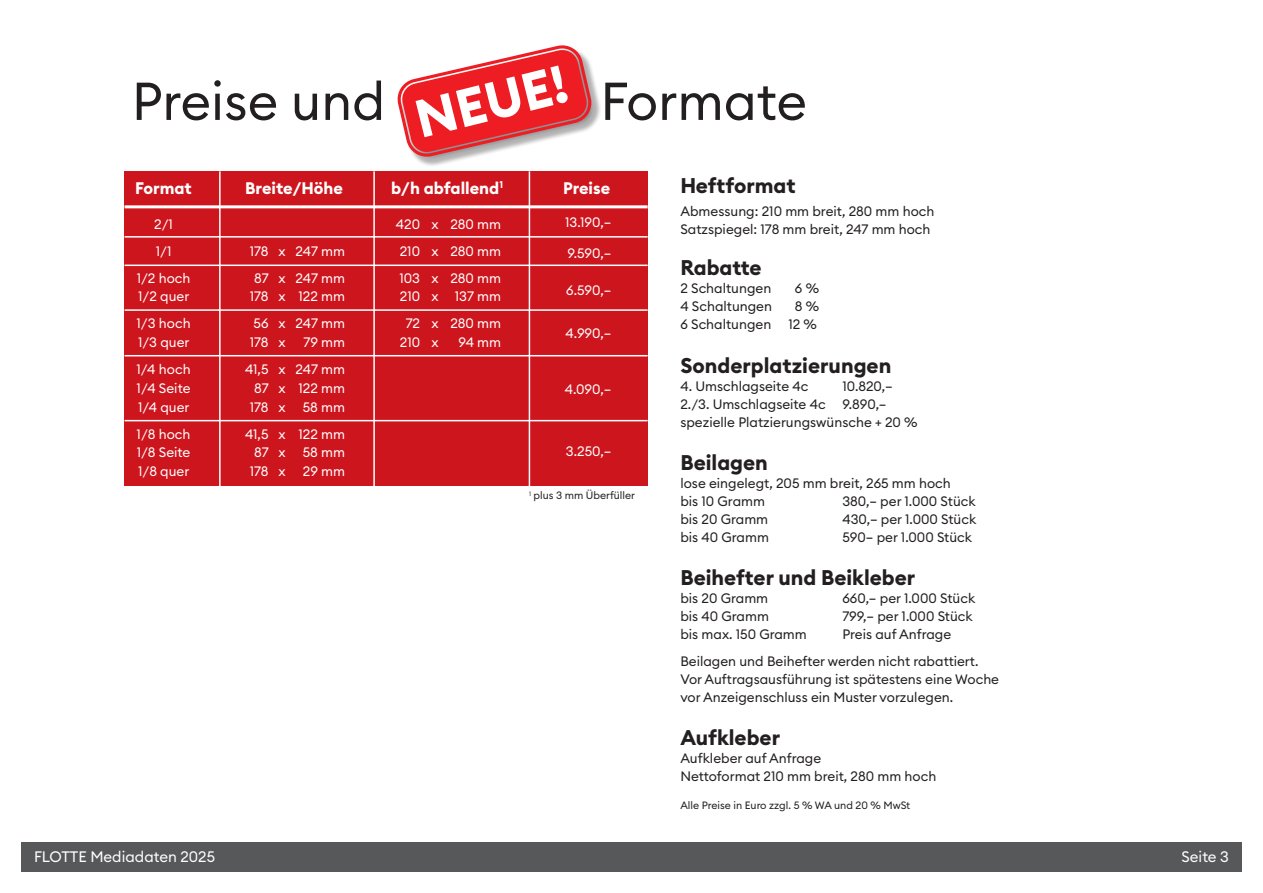
<style>
.page{position:relative;width:1263px;height:893px;background:#fff}
.page>*{position:absolute;margin:0;border:0;box-sizing:border-box;transform-origin:0 0}
.t1{font:52.5px "Euclid Circular B";color:#231f20}
.t2{font:700 52.5px "Euclid Circular B";color:#fff}
.headline_klein{font:700 21px "Euclid Circular B";color:#231f20}
.t3{font:700 16.5px "Euclid Circular B";color:#fff}
.t4{font:15px "Euclid Circular B";color:#fff}
.text{font:13.5px "Euclid Circular B";color:#231f20}
.t5{font:13.5px "Euclid Circular B";color:#fff}
.text-2{font:10.5px "Euclid Circular B";color:#231f20}
</style>
<div class="page">
<div style="left:125px;top:171px;width:523px;height:315px;background:#cd151d"></div>
<hr style="left:125px;top:205px;width:523px;height:3px;background:#fff">
<hr style="left:125px;top:236px;width:523px;height:2px;background:#fff">
<hr style="left:125px;top:265px;width:523px;height:1px;background:#fff">
<hr style="left:125px;top:309px;width:523px;height:2px;background:#fff">
<hr style="left:125px;top:355px;width:523px;height:1px;background:#fff">
<hr style="left:125px;top:420px;width:523px;height:1px;background:#fff">
<hr style="left:219px;top:171px;width:2px;height:315px;background:#fff">
<hr style="left:373px;top:171px;width:2px;height:315px;background:#fff">
<hr style="left:529px;top:171px;width:1px;height:315px;background:#fff">
<div style="left:21px;top:842px;width:1221px;height:30px;background:#57585a"></div>
<div style="left:399px;top:47px;width:203px;height:120px;background:#231f20;opacity:.5"></div>
<svg style="left:397px;top:45px;width:195px;height:112px"></svg>
<p class="t2" style="left:408px;top:87px;width:156px;rotate:-14deg">NEUE!</p>
<p class="t1" style="left:132px;top:67px;width:255px">Preise und</p>
<p class="t1" style="left:600px;top:67px;width:208px">Formate</p>
<p class="t3" style="left:135px;top:177px;width:58px">Format</p>
<p class="t3" style="left:245px;top:177px;width:99px">Breite/Höhe</p>
<p class="t3" style="left:391px;top:177px;width:113px">b/h abfallend<sup>1</sup></p>
<p class="t3" style="left:563px;top:177px;width:49px">Preise</p>
<p class="t5" style="left:154px;top:215px;width:20px">2/1</p>
<p class="t5" style="left:396px;top:215px;width:107px">420 x 280 mm</p>
<p class="t5" style="left:156px;top:242px;width:17px">1/1</p>
<p class="t5" style="left:250px;top:242px;width:97px">178 x 247 mm</p>
<p class="t5" style="left:400px;top:242px;width:103px">210 x 280 mm</p>
<p class="t5" style="left:137px;top:269px;width:55px">1/2 hoch</p>
<p class="t5" style="left:254px;top:269px;width:93px">87 x 247 mm</p>
<p class="t5" style="left:399px;top:269px;width:103px">103 x 280 mm</p>
<p class="t5" style="left:138px;top:288px;width:53px">1/2 quer</p>
<p class="t5" style="left:250px;top:288px;width:97px">178 x 122 mm</p>
<p class="t5" style="left:400px;top:288px;width:103px">210 x 137 mm</p>
<p class="t5" style="left:137px;top:315px;width:56px">1/3 hoch</p>
<p class="t5" style="left:254px;top:315px;width:93px">56 x 247 mm</p>
<p class="t5" style="left:406px;top:315px;width:97px">72 x 280 mm</p>
<p class="t5" style="left:138px;top:334px;width:53px">1/3 quer</p>
<p class="t5" style="left:250px;top:334px;width:37px">178 x</p>
<p class="t5" style="left:304px;top:334px;width:43px">79 mm</p>
<p class="t5" style="left:400px;top:334px;width:40px">210 x</p>
<p class="t5" style="left:458px;top:334px;width:44px">94 mm</p>
<p class="t5" style="left:137px;top:361px;width:56px">1/4 hoch</p>
<p class="t5" style="left:245px;top:361px;width:101px">41,5 x 247 mm</p>
<p class="t5" style="left:137px;top:379px;width:55px">1/4 Seite</p>
<p class="t5" style="left:254px;top:379px;width:93px">87 x 122 mm</p>
<p class="t5" style="left:138px;top:398px;width:53px">1/4 quer</p>
<p class="t5" style="left:250px;top:398px;width:37px">178 x</p>
<p class="t5" style="left:303px;top:398px;width:44px">58 mm</p>
<p class="t5" style="left:137px;top:425px;width:55px">1/8 hoch</p>
<p class="t5" style="left:245px;top:425px;width:101px">41,5 x 122 mm</p>
<p class="t5" style="left:137px;top:444px;width:55px">1/8 Seite</p>
<p class="t5" style="left:254px;top:444px;width:33px">87 x</p>
<p class="t5" style="left:303px;top:444px;width:44px">58 mm</p>
<p class="t5" style="left:138px;top:463px;width:53px">1/8 quer</p>
<p class="t5" style="left:250px;top:463px;width:37px">178 x</p>
<p class="t5" style="left:303px;top:463px;width:44px">29 mm</p>
<p class="text-2" style="left:529px;top:489px;width:108px"><sup>1</sup> plus 3 mm Überfüller</p>
<p class="t5" style="left:565px;top:213px;width:48px">13.190,–</p>
<p class="t5" style="left:567px;top:244px;width:45px">9.590,–</p>
<p class="t5" style="left:566px;top:282px;width:47px">6.590,–</p>
<p class="t5" style="left:565px;top:324px;width:47px">4.990,–</p>
<p class="t5" style="left:565px;top:381px;width:48px">4.090,–</p>
<p class="t5" style="left:566px;top:443px;width:47px">3.250,–</p>
<p class="headline_klein" style="left:680px;top:172px;width:117px">Heftformat</p>
<p class="text" style="left:680px;top:202px;width:256px">Abmessung: 210 mm breit, 280 mm hoch</p>
<p class="text" style="left:680px;top:220px;width:252px">Satzspiegel: 178 mm breit, 247 mm hoch</p>
<p class="headline_klein" style="left:680px;top:254px;width:83px">Rabatte</p>
<p class="text" style="left:680px;top:280px;width:92px">2 Schaltungen</p>
<p class="text" style="left:795px;top:280px;width:26px">6 %</p>
<p class="text" style="left:680px;top:298px;width:93px">4 Schaltungen</p>
<p class="text" style="left:795px;top:298px;width:26px">8 %</p>
<p class="text" style="left:680px;top:316px;width:92px">6 Schaltungen</p>
<p class="text" style="left:788px;top:316px;width:30px">12 %</p>
<p class="headline_klein" style="left:680px;top:352px;width:212px">Sonderplatzierungen</p>
<p class="text" style="left:680px;top:377px;width:129px">4. Umschlagseite 4c</p>
<p class="text" style="left:842px;top:377px;width:52px">10.820,–</p>
<p class="text" style="left:680px;top:395px;width:208px">2./3. Umschlagseite 4c 9.890,–</p>
<p class="text" style="left:680px;top:413px;width:239px">spezielle Platzierungswünsche + 20 %</p>
<p class="headline_klein" style="left:680px;top:449px;width:89px">Beilagen</p>
<p class="text" style="left:680px;top:474px;width:272px">lose eingelegt, 205 mm breit, 265 mm hoch</p>
<p class="text" style="left:680px;top:492px;width:86px">bis 10 Gramm</p>
<p class="text" style="left:842px;top:492px;width:135px">380,– per 1.000 Stück</p>
<p class="text" style="left:680px;top:510px;width:89px">bis 20 Gramm</p>
<p class="text" style="left:842px;top:510px;width:135px">430,– per 1.000 Stück</p>
<p class="text" style="left:680px;top:528px;width:90px">bis 40 Gramm</p>
<p class="text" style="left:842px;top:528px;width:131px">590– per 1.000 Stück</p>
<p class="headline_klein" style="left:680px;top:564px;width:237px">Beihefter und Beikleber</p>
<p class="text" style="left:680px;top:589px;width:89px">bis 20 Gramm</p>
<p class="text" style="left:842px;top:589px;width:134px">660,– per 1.000 Stück</p>
<p class="text" style="left:680px;top:607px;width:90px">bis 40 Gramm</p>
<p class="text" style="left:842px;top:607px;width:132px">799,– per 1.000 Stück</p>
<p class="text" style="left:680px;top:625px;width:128px">bis max. 150 Gramm</p>
<p class="text" style="left:842px;top:625px;width:110px">Preis auf Anfrage</p>
<p class="text" style="left:680px;top:652px;width:300px">Beilagen und Beihefter werden nicht rabattiert.</p>
<p class="text" style="left:680px;top:670px;width:320px">Vor Auftragsausführung ist spätestens eine Woche</p>
<p class="text" style="left:680px;top:688px;width:274px">vor Anzeigenschluss ein Muster vorzulegen.</p>
<p class="headline_klein" style="left:680px;top:724px;width:101px">Aufkleber</p>
<p class="text" style="left:680px;top:750px;width:142px">Aufkleber auf Anfrage</p>
<p class="text" style="left:680px;top:768px;width:257px">Nettoformat 210 mm breit, 280 mm hoch</p>
<p class="text-2" style="left:680px;top:798px;width:231px">Alle Preise in Euro zzgl. 5 % WA und 20 % MwSt</p>
<p class="t4" style="left:34px;top:847px;width:182px">FLOTTE Mediadaten 2025</p>
<p class="t4" style="left:1181px;top:847px;width:49px">Seite 3</p>
</div>
